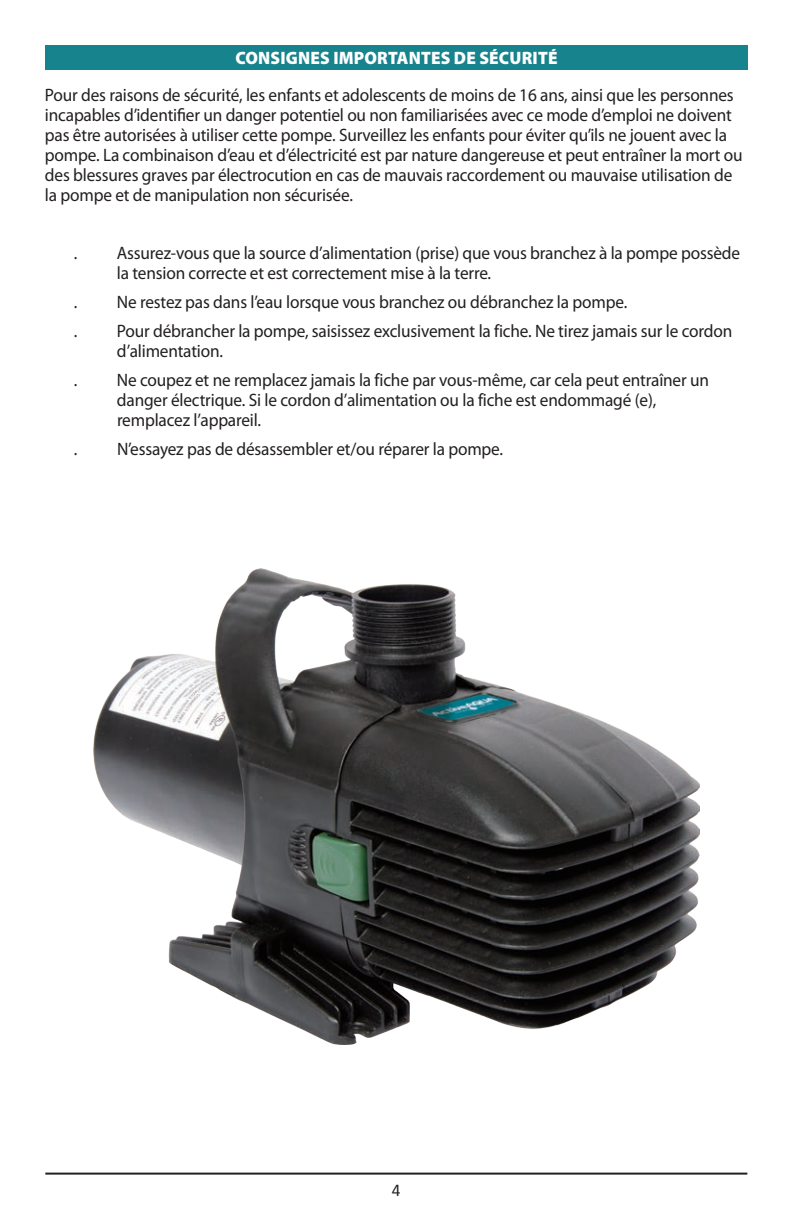
<style>
.page{position:relative;width:792px;height:1224px;background:#fff}
.page>*{position:absolute;margin:0;border:0;box-sizing:border-box;transform-origin:0 0}
.t1{font:18px/20px "Myriad Pro";letter-spacing:-.01em;color:#231f20;scale:.96 1}
.t2{font:900 18px "Myriad Pro";letter-spacing:.01em;color:#fff;scale:.96 1}
.t3{font:18px "Calibri";color:#231f20;scale:.96 1}
</style>
<div class="page">
<div style="left:45px;top:45px;width:703px;height:24px;background:#16838d"></div>
<img style="left:94px;top:569px;width:605px;height:475px">
<hr style="left:45px;top:1173px;width:702px;height:2px;background:#231f20">
<p class="t2" style="left:236px;top:48px;width:337px">CONSIGNES IMPORTANTES DE SÉCURITÉ</p>
<p class="t1" style="left:45px;top:85px;width:728px">Pour des raisons de sécurité, les enfants et adolescents de moins de 16 ans, ainsi que les personnes incapables d’identifier un danger potentiel ou non familiarisées avec ce mode d’emploi ne doivent pas être autorisées à utiliser cette pompe. Surveillez les enfants pour éviter qu’ils ne jouent avec la pompe. La combinaison d’eau et d’électricité est par nature dangereuse et peut entraîner la mort ou des blessures graves par électrocution en cas de mauvais raccordement ou mauvaise utilisation de la pompe et de manipulation non sécurisée.</p>
<p class="t1" style="left:74px;top:243px;width:5px">.</p>
<p class="t1" style="left:117px;top:243px;width:651px">Assurez-vous que la source d’alimentation (prise) que vous branchez à la pompe possède la tension correcte et est correctement mise à la terre.</p>
<p class="t1" style="left:74px;top:292px;width:5px">.</p>
<p class="t1" style="left:117px;top:292px;width:533px">Ne restez pas dans l’eau lorsque vous branchez ou débranchez la pompe.</p>
<p class="t1" style="left:74px;top:321px;width:5px">.</p>
<p class="t1" style="left:117px;top:321px;width:642px">Pour débrancher la pompe, saisissez exclusivement la fiche. Ne tirez jamais sur le cordon d’alimentation.</p>
<p class="t1" style="left:74px;top:370px;width:5px">.</p>
<p class="t1" style="left:117px;top:370px;width:618px">Ne coupez et ne remplacez jamais la fiche par vous-même, car cela peut entraîner un danger électrique. Si le cordon d’alimentation ou la fiche est endommagé (e), remplacez l’appareil.</p>
<p class="t1" style="left:74px;top:439px;width:5px">.</p>
<p class="t1" style="left:117px;top:439px;width:404px">N’essayez pas de désassembler et/ou réparer la pompe.</p>
<p class="t3" style="left:392px;top:1179px;width:11px">4</p>
</div>
